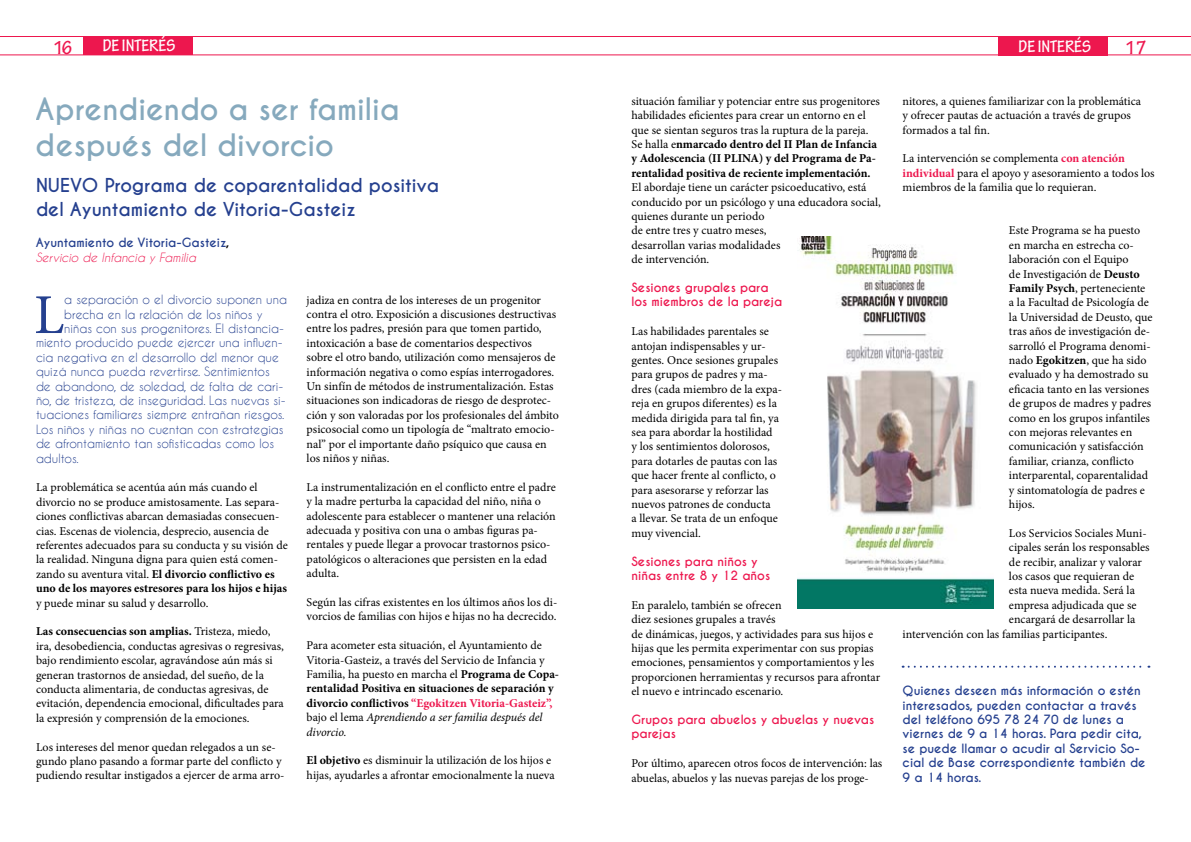
<style>
.page{position:relative;width:1191px;height:842px;background:#fff}
.page>*{position:absolute;margin:0;border:0;box-sizing:border-box;transform-origin:0 0}
.t1{font:56.3px "Minion Pro";color:#25408f}
.t2{font:700 29px/36px "Caviar Dreams";color:#6894ad}
.t3{font:700 condensed 20px "Tekton Pro";color:#ed174e}
.t4{font:700 18px/24px "Caviar Dreams";color:#25408f}
.t5{font:700 condensed 18px "Tekton Pro";color:#fff}
.t6{font:12px/14.4px "Minion Pro";color:#000}
.t7{font:12px "Caviar Dreams";color:#25408f}
.t8{font:700 12px/14.4px "Caviar Dreams";color:#25408f}
.t9{font:700 12px/14.4px "Caviar Dreams";color:#ed174e}
.s1{color:#000}
.s2{font-weight:400;font-style:italic;color:#ed174e}
.s3{font-weight:700}
.s4{font-weight:700;color:#ed174e}
.s5{font-style:italic}
</style>
<div class="page">
<hr style="left:0;top:36px;width:1191px;height:1px;background:#ed174e">
<hr style="left:0;top:54px;width:1191px;height:1px;background:#ed174e">
<div style="left:83px;top:36px;width:109px;height:18px;background:#ed174e"></div>
<div style="left:999px;top:37px;width:109px;height:18px;background:#ed174e"></div>
<img style="left:797px;top:237px;width:196px;height:371px">
<svg style="left:902px;top:666px;width:247px;height:2px"></svg>
<h3 class="t3" style="left:53px;top:36px;width:20px">16</h3>
<h3 class="t5" style="left:103px;top:35px;width:74px">DE INTERÉS</h3>
<h2 class="t2" style="left:36px;top:92px;width:365px">Aprendiendo a ser familia después del divorcio</h2>
<h3 class="t4" style="left:36px;top:174px;width:404px">NUEVO Programa de coparentalidad positiva del Ayuntamiento de Vitoria-Gasteiz</h3>
<p class="t8" style="left:36px;top:236px;width:195px">Ayuntamiento de Vitoria-Gasteiz<span class="s1">,<br></span><span class="s2">Servicio de Infancia y Familia</span></p>
<h1 class="t1" style="left:34px;top:277px;width:32px">L</h1>
<p class="t7" style="left:64px;top:292px;width:224px">a separación o el divorcio suponen una</p>
<p class="t7" style="left:64px;top:307px;width:200px">brecha en la relación de los niños y</p>
<p class="t7" style="left:64px;top:321px;width:221px">niñas con sus progenitores. El distancia-</p>
<p class="t7" style="left:36px;top:336px;width:248px">miento producido puede ejercer una influen-</p>
<p class="t7" style="left:36px;top:350px;width:244px">cia negativa en el desarrollo del menor que</p>
<p class="t7" style="left:36px;top:364px;width:235px">quizá nunca pueda revertirse. Sentimientos</p>
<p class="t7" style="left:36px;top:379px;width:249px">de abandono, de soledad, de falta de cari-</p>
<p class="t7" style="left:36px;top:393px;width:251px">ño, de tristeza, de inseguridad. Las nuevas si-</p>
<p class="t7" style="left:36px;top:408px;width:250px">tuaciones familiares siempre entrañan riesgos.</p>
<p class="t7" style="left:36px;top:422px;width:249px">Los niños y niñas no cuentan con estrategias</p>
<p class="t7" style="left:36px;top:436px;width:239px">de afrontamiento tan sofisticadas como los</p>
<p class="t7" style="left:36px;top:451px;width:44px">adultos.</p>
<p class="t6" style="left:36px;top:480px;width:253px">La problemática se acentúa aún más cuando el divorcio no se produce amistosamente. Las separa&shy;ciones conflictivas abarcan demasiadas consecuen&shy;cias. Escenas de violencia, desprecio, ausencia de referentes adecuados para su conducta y su visión de la realidad. Ninguna digna para quien está comen&shy;zando su aventura vital. <span class="s3">El divorcio conflictivo es uno de los mayores estresores para los hijos e hijas</span></p>
<p class="t6" style="left:36px;top:596px;width:174px">y puede minar su salud y desarrollo.</p>
<p class="t6" style="left:36px;top:624px;width:249px"><span class="s3">Las consecuencias son amplias.</span> Tristeza, miedo, ira, desobediencia, conductas agresivas o regresivas, bajo rendimiento escolar, agravándose aún más si generan trastornos de ansiedad, del sueño, de la conducta alimentaria, de conductas agresivas, de evitación, dependencia emocional, dificultades para la expresión y comprensión de la emociones.</p>
<p class="t6" style="left:36px;top:740px;width:250px">Los intereses del menor quedan relegados a un se&shy;gundo plano pasando a formar parte del conflicto y pudiendo resultar instigados a ejercer de arma arro-</p>
<p class="t6" style="left:307px;top:293px;width:254px">jadiza en contra de los intereses de un progenitor contra el otro. Exposición a discusiones destructivas entre los padres, presión para que tomen partido, intoxicación a base de comentarios despectivos sobre el otro bando, utilización como mensajeros de información negativa o como espías interrogadores.<br>Un sinfín de métodos de instrumentalización. Estas situaciones son indicadoras de riesgo de desprotec&shy;ción y son valoradas por los profesionales del ámbito psicosocial como un tipología de “maltrato emocio&shy;nal” por el importante daño psíquico que causa en los niños y niñas.</p>
<p class="t6" style="left:307px;top:480px;width:251px">La instrumentalización en el conflicto entre el padre y la madre perturba la capacidad del niño, niña o adolescente para establecer o mantener una relación adecuada y positiva con una o ambas figuras pa&shy;rentales y puede llegar a provocar trastornos psico&shy;patológicos o alteraciones que persisten en la edad adulta.</p>
<p class="t6" style="left:307px;top:595px;width:252px">Según las cifras existentes en los últimos años los di&shy;vorcios de familias con hijos e hijas no ha decrecido.</p>
<p class="t6" style="left:307px;top:638px;width:254px">Para acometer esta situación, el Ayuntamiento de Vitoria-Gasteiz, a través del Servicio de Infancia y Familia, ha puesto en marcha el <span class="s3">Programa de Copa&shy;rentalidad Positiva en situaciones de separación y divorcio conflictivos</span> <span class="s4">“Egokitzen Vitoria-Gasteiz”, </span>bajo el lema <span class="s5">Aprendiendo a ser familia después del divorcio.</span></p>
<p class="t6" style="left:307px;top:753px;width:250px"><span class="s3">El objetivo</span> es disminuir la utilización de los hijos e hijas, ayudarles a afrontar emocionalmente la nueva</p>
<p class="t6" style="left:631px;top:94px;width:250px">situación familiar y potenciar entre sus progenitores habilidades eficientes para crear un entorno en el que se sientan seguros tras la ruptura de la pareja.<br>Se halla e<span class="s3">nmarcado dentro del II Plan de Infancia y Adolescencia (II PLINA) y del Programa de Pa&shy;rentalidad positiva de reciente implementación.</span></p>
<p class="t6" style="left:631px;top:180px;width:251px">El abordaje tiene un carácter psicoeducativo, está conducido por un psicólogo y una educadora social, quienes durante un periodo<br>de entre tres y cuatro meses,<br>desarrollan varias modalidades<br>de intervención.</p>
<p class="t9" style="left:631px;top:281px;width:152px">Sesiones grupales para los miembros de la pareja</p>
<p class="t6" style="left:631px;top:324px;width:152px">Las habilidades parentales se antojan indispensables y ur&shy;gentes. Once sesiones grupales para grupos de padres y ma&shy;dres (cada miembro de la expa&shy;reja en grupos diferentes) es la medida dirigida para tal fin, ya sea para abordar la hostilidad<br>y los sentimientos dolorosos, para dotarles de pautas con las que hacer frente al conflicto, o para asesorarse y reforzar las nuevos patrones de conducta<br>a llevar. Se trata de un enfoque muy vivencial.</p>
<p class="t9" style="left:631px;top:554px;width:140px">Sesiones para niños y niñas entre 8 y 12 años</p>
<p class="t6" style="left:631px;top:598px;width:250px">En paralelo, también se ofrecen<br>diez sesiones grupales a través<br>de dinámicas, juegos, y actividades para sus hijos e hijas que les permita experimentar con sus propias emociones, pensamientos y comportamientos y les proporcionen herramientas y recursos para afrontar el nuevo e intrincado escenario.</p>
<p class="t9" style="left:631px;top:713px;width:244px">Grupos para abuelos y abuelas y nuevas parejas</p>
<p class="t6" style="left:631px;top:756px;width:252px">Por último, aparecen otros focos de intervención: las abuelas, abuelos y las nuevas parejas de los proge-</p>
<h3 class="t5" style="left:1018px;top:36px;width:74px">DE INTERÉS</h3>
<h3 class="t3" style="left:1125px;top:36px;width:22px">17</h3>
<p class="t6" style="left:902px;top:94px;width:240px">nitores, a quienes familiarizar con la problemática y ofrecer pautas de actuación a través de grupos formados a tal fin.</p>
<p class="t6" style="left:902px;top:151px;width:253px">La intervención se complementa <span class="s4">con atención individual</span> para el apoyo y asesoramiento a todos los miembros de la familia que lo requieran.</p>
<p class="t6" style="left:1009px;top:223px;width:145px">Este Programa se ha puesto en marcha en estrecha co&shy;laboración con el Equipo<br>de Investigación de <span class="s3">Deusto<br>Family Psych</span>, perteneciente a la Facultad de Psicología de la Universidad de Deusto, que tras años de investigación de&shy;sarrolló el Programa denomi&shy;nado <span class="s3">Egokitzen</span>, que ha sido evaluado y ha demostrado su eficacia tanto en las versiones de grupos de madres y padres como en los grupos infantiles con mejoras relevantes en comunicación y satisfacción familiar, crianza, conflicto interparental, coparentalidad y sintomatología de padres e hijos.</p>
<p class="t6" style="left:1009px;top:526px;width:139px">Los Servicios Sociales Muni-</p>
<p class="t6" style="left:1009px;top:540px;width:142px">cipales serán los responsables</p>
<p class="t6" style="left:1009px;top:555px;width:135px">de recibir, analizar y valorar</p>
<p class="t6" style="left:1009px;top:569px;width:127px">los casos que requieran de</p>
<p class="t6" style="left:1009px;top:583px;width:127px">esta nueva medida. Será la</p>
<p class="t6" style="left:1009px;top:598px;width:129px">empresa adjudicada que se</p>
<p class="t6" style="left:1009px;top:612px;width:128px">encargará de desarrollar la</p>
<p class="t6" style="left:902px;top:627px;width:206px">intervención con las familias participantes.</p>
<p class="t8" style="left:902px;top:684px;width:244px">Quienes deseen más información o estén interesados, pueden contactar a través del teléfono 695 78 24 70 de lunes a viernes de 9 a 14 horas. Para pedir cita, se puede llamar o acudir al Servicio So&shy;cial de Base correspondiente también de 9 a 14 horas.</p>
</div>
